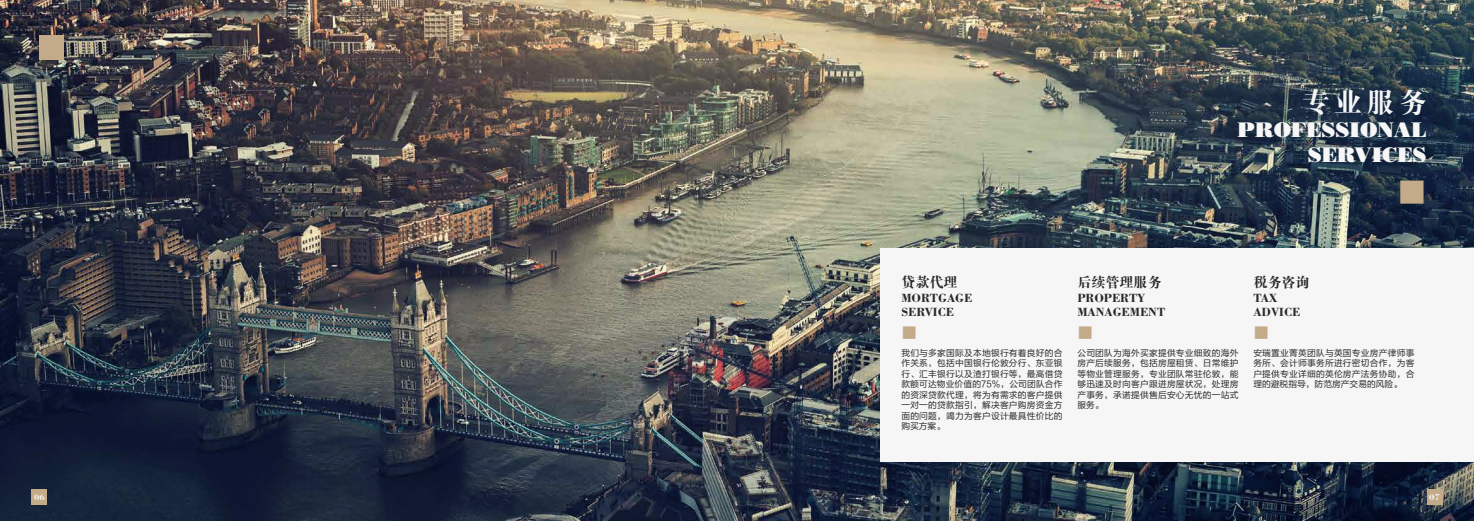
<style>
.page{position:relative;width:1474px;height:521px;background:#fff}
.page>*{position:absolute;margin:0;border:0;box-sizing:border-box;transform-origin:0 0}
.t1{font:29.14px "FZDBSJW GB1 0";color:#c3ab8a}
.t2{font:28px "FZDBSJW GB1 0";color:#f6f6f6}
.t3{font:21px/25.2px "Bodoni Std Poster";color:#f6f6f6;text-align:right}
.t4{font:15.75px "FZDBSJW GB1 0";color:#c3ab8a}
.t5{font:14px "FZDBSJW GB1 0";color:#282827}
.t6{font:700 12.25px/14.7px "Bodoni Std";color:#282827}
.t7{font:8.75px/10.5px "FZLTHK GBK1 0";letter-spacing:.025em;color:#282827;text-align:justify}
.t8{font:700 8.75px "Bodoni Std";color:#f6f6f6}
</style>
<div class="page">
<img style="left:0;top:0;width:1473px;height:521px">
<div style="left:881px;top:248px;width:592px;height:213px;background:#f6f6f6"></div>
<div style="left:39px;top:35px;width:25px;height:25px;background:#c3ab8a"></div>
<div style="left:32px;top:489px;width:15px;height:16px;background:#c3ab8a"></div>
<div style="left:1426px;top:489px;width:16px;height:16px;background:#c3ab8a"></div>
<h2 class="t2" style="left:1301px;top:87px;width:126px">专业服务</h2>
<h3 class="t3" style="left:1237px;top:117px;width:190px">PROFESSIONAL<br>SERVICES</h3>
<h1 class="t1" style="left:1397px;top:176px;width:31px">■</h1>
<h3 class="t5" style="left:901px;top:275px;width:57px">贷款代理</h3>
<h3 class="t6" style="left:901px;top:290px;width:72px">MORTGAGE<br>SERVICE</h3>
<h3 class="t4" style="left:901px;top:324px;width:17px">■</h3>
<p class="t7" style="left:901px;top:348px;width:163px">我们与多家国际及本地银行有着良好的合作关系，包括中国银行伦敦分行、东亚银行、汇丰银行以及渣打银行等，最高借贷款额可达物业价值的75%，公司团队合作的资深贷款代理，将为有需求的客户提供一对一的贷款指引，解决客户购房资金方面的问题，竭力为客户设计最具性价比的购买方案。</p>
<h3 class="t5" style="left:1077px;top:275px;width:85px">后续管理服务</h3>
<h3 class="t6" style="left:1077px;top:290px;width:89px">PROPERTY<br>MANAGEMENT</h3>
<h3 class="t4" style="left:1077px;top:324px;width:17px">■</h3>
<p class="t7" style="left:1077px;top:348px;width:163px">公司团队为海外买家提供专业细致的海外房产后续服务，包括房屋租赁、日常维护等物业管理服务，专业团队常驻伦敦，能够迅速及时向客户跟进房屋状况，处理房产事务，承诺提供售后安心无忧的一站式服务。</p>
<h3 class="t5" style="left:1253px;top:275px;width:57px">税务咨询</h3>
<h3 class="t6" style="left:1253px;top:290px;width:48px">TAX<br>ADVICE</h3>
<h3 class="t4" style="left:1253px;top:324px;width:17px">■</h3>
<p class="t7" style="left:1253px;top:348px;width:163px">安瑞置业菁英团队与英国专业房产律师事务所、会计师事务所进行密切合作，为客户提供专业详细的英伦房产法务协助，合理的避税指导，防范房产交易的风险。</p>
<p class="t8" style="left:34px;top:492px;width:12px">06</p>
<p class="t8" style="left:1429px;top:492px;width:12px">07</p>
</div>
